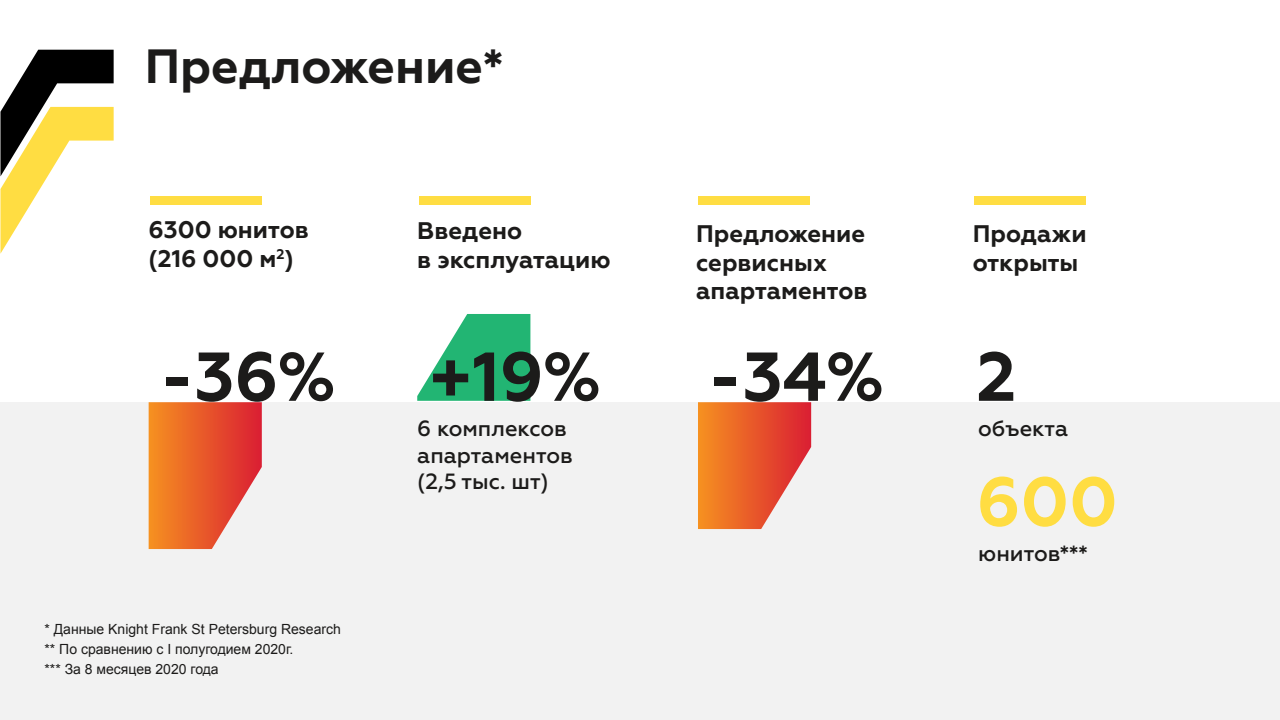
<style>
.page{position:relative;width:1280px;height:720px;background:#fff}
.page>*{position:absolute;margin:0;border:0;box-sizing:border-box;transform-origin:0 0}
.t1{font:700 69px "Geometria";color:#1c1b1a}
.t2{font:700 69px "Geometria";color:#ffdd42}
.t3{font:700 48px "Geometria";color:#1c1b1a}
.t4{font:700 24px/28.8px "Geometria";color:#1c1b1a}
.t5{font:500 22px/26.4px "Geometria";color:#1c1b1a}
.t6{font:14px/20px "Arial";color:#1c1b1a}
</style>
<div class="page">
<div style="left:0;top:402px;width:1280px;height:318px;background:#f2f2f2"></div>
<svg style="left:0;top:50px;width:114px;height:204px"></svg>
<svg style="left:149px;top:402px;width:113px;height:147px;background:#ea6f42"></svg>
<svg style="left:698px;top:402px;width:113px;height:127px;background:#ea7345"></svg>
<svg style="left:417px;top:314px;width:113px;height:87px"></svg>
<div style="left:150px;top:196px;width:112px;height:9px;background:#ffdd42"></div>
<div style="left:419px;top:196px;width:112px;height:9px;background:#ffdd42"></div>
<div style="left:698px;top:196px;width:111px;height:9px;background:#ffdd42"></div>
<div style="left:975px;top:196px;width:111px;height:9px;background:#ffdd42"></div>
<h2 class="t3" style="left:145px;top:38px;width:360px">Предложение*</h2>
<h3 class="t4" style="left:149px;top:216px;width:162px">6300 юнитов (216 000 м<sup>2</sup>)</h3>
<h3 class="t4" style="left:417px;top:216px;width:195px">Введено<br>в эксплуатацию</h3>
<h3 class="t4" style="left:696px;top:219px;width:173px">Предложение сервисных апартаментов</h3>
<h3 class="t4" style="left:973px;top:219px;width:115px">Продажи открыты</h3>
<h1 class="t1" style="left:160px;top:336px;width:176px">-36%</h1>
<h1 class="t1" style="left:708px;top:336px;width:177px">-34%</h1>
<h1 class="t1" style="left:977px;top:336px;width:41px">2</h1>
<h1 class="t1" style="left:429px;top:336px;width:173px">+19%</h1>
<h3 class="t5" style="left:417px;top:415px;width:157px">6 комплексов апартаментов (2,5 тыс. шт)</h3>
<h3 class="t5" style="left:978px;top:415px;width:92px">объекта</h3>
<h1 class="t2" style="left:976px;top:461px;width:143px">600</h1>
<p class="t6" style="left:45px;top:619px;width:298px">* Данные Knight Frank St Petersburg Research ** По сравнению с I полугодием 2020г.<br>*** За 8 месяцев 2020 года</p>
<h3 class="t5" style="left:978px;top:540px;width:111px">юнитов***</h3>
</div>
